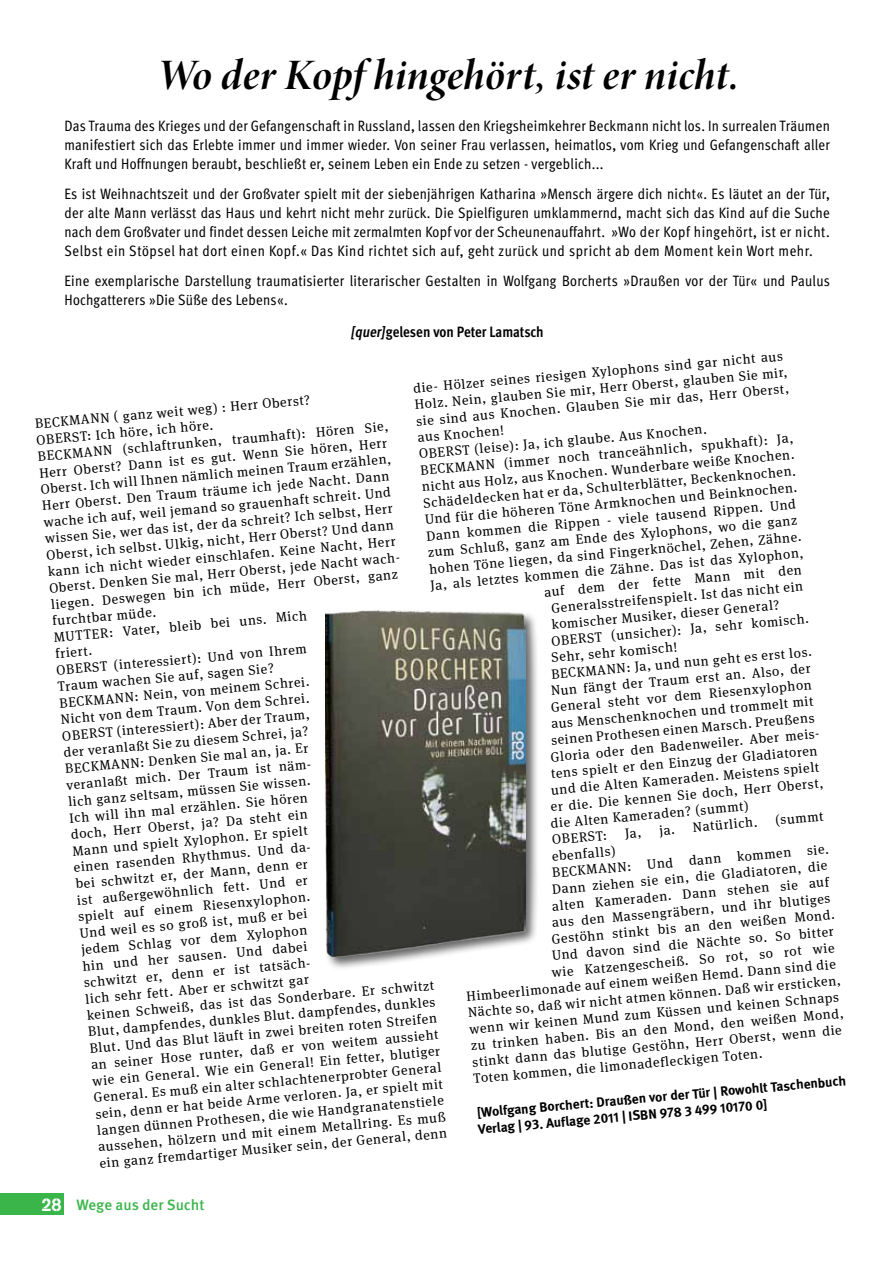
<style>
.page{position:relative;width:893px;height:1263px;background:#fff}
.page>*{position:absolute;margin:0;border:0;box-sizing:border-box;transform-origin:0 0}
.t1{font:43.5px "Minion Pro Bold It Disp";color:#000}
.t2{font:condensed 15px/18.8px "Meta OT";letter-spacing:.02em;color:#000;text-align:justify}
.t3{font:700 condensed 15px "Meta OT";letter-spacing:-.005em;color:#000}
.t4{font:500 15px "Meta OT";color:#39b54a}
.t5{font:13.5px/16.5px "Meta Serif OT";color:#000}
.t6{font:700 13.5px/16.5px "Meta OT";color:#000}
.s1{font-style:italic}
.s2{font-family:"AG Book Stencil";font-weight:400;font-size:18px;color:#fff}
</style>
<div class="page">
<div style="left:0;top:1194px;width:64px;height:21px;background:#39b54a"></div>
<div style="left:324px;top:608px;width:216px;height:363px;background:#000;opacity:.6"></div>
<img style="left:326px;top:609px;width:199px;height:348px">
<h1 class="t1" style="left:157px;top:46px;width:584px">Wo der Kopf hingehört, ist er nicht.</h1>
<p class="t2" style="left:64px;top:116px;width:767px">Das Trauma des Krieges und der Gefangenschaft in Russland, lassen den Kriegsheimkehrer Beckmann nicht los. In surrealen Träumen manifestiert sich das Erlebte immer und immer wieder. Von seiner Frau verlassen, heimatlos, vom Krieg und Gefangenschaft aller Kraft und Hoffnungen beraubt, beschließt er, seinem Leben ein Ende zu setzen - vergeblich...</p>
<p class="t2" style="left:64px;top:184px;width:767px">Es ist Weihnachtszeit und der Großvater spielt mit der siebenjährigen Katharina »Mensch ärgere dich nicht«. Es läutet an der Tür, der alte Mann verlässt das Haus und kehrt nicht mehr zurück. Die Spielfiguren umklammernd, macht sich das Kind auf die Suche nach dem Großvater und findet dessen Leiche mit zermalmten Kopf vor der Scheunenauffahrt. »Wo der Kopf hingehört, ist er nicht.<br>Selbst ein Stöpsel hat dort einen Kopf.« Das Kind richtet sich auf, geht zurück und spricht ab dem Moment kein Wort mehr.</p>
<p class="t2" style="left:64px;top:271px;width:767px">Eine exemplarische Darstellung traumatisierter literarischer Gestalten in Wolfgang Borcherts »Draußen vor der Tür« und Paulus<br>Hochgatterers »Die Süße des Lebens«.</p>
<p class="t3" style="left:351px;top:322px;width:195px"><span class="s1">[quer]</span>gelesen von Peter Lamatsch</p>
<p class="t5" style="left:413px;top:380px;width:372px;rotate:-5deg">die- Hölzer seines riesigen Xylophons sind gar nicht aus</p>
<p class="t5" style="left:414px;top:397px;width:376px;rotate:-5deg">Holz. Nein, glauben Sie mir, Herr Oberst, glauben Sie mir,</p>
<p class="t5" style="left:416px;top:413px;width:375px;rotate:-5deg">sie sind aus Knochen. Glauben Sie mir das, Herr Oberst,</p>
<p class="t5" style="left:417px;top:429px;width:88px;rotate:-5deg">aus Knochen!</p>
<p class="t5" style="left:34px;top:416px;width:356px;rotate:-5deg">BECKMANN ( ganz weit weg) : Herr Oberst?<br>OBERST: Ich höre, ich höre.<br>BECKMANN (schlaftrunken, traumhaft): Hören Sie, Herr Oberst? Dann ist es gut. Wenn Sie hören, Herr Oberst. Ich will Ihnen nämlich meinen Traum erzählen, Herr Oberst. Den Traum träume ich jede Nacht. Dann wache ich auf, weil jemand so grauenhaft schreit. Und wissen Sie, wer das ist, der da schreit? Ich selbst, Herr Oberst, ich selbst. Ulkig, nicht, Herr Oberst? Und dann kann ich nicht wieder einschlafen. Keine Nacht, Herr Oberst. Denken Sie mal, Herr Oberst, jede Nacht wach&shy;liegen. Deswegen bin ich müde, Herr Oberst, ganz furchtbar müde.<br>MUTTER: Vater, bleib bei uns. Mich<br>friert.<br>OBERST (interessiert): Und von Ihrem<br>Traum wachen Sie auf, sagen Sie?<br>BECKMANN: Nein, von meinem Schrei.<br>Nicht von dem Traum. Von dem Schrei.<br>OBERST (interessiert): Aber der Traum,<br>der veranlaßt Sie zu diesem Schrei, ja?<br>BECKMANN: Denken Sie mal an, ja. Er<br>veranlaßt mich. Der Traum ist näm-<br>lich ganz seltsam, müssen Sie wissen.<br>Ich will ihn mal erzählen. Sie hören<br>doch, Herr Oberst, ja? Da steht ein<br>Mann und spielt Xylophon. Er spielt<br>einen rasenden Rhythmus. Und da-<br>bei schwitzt er, der Mann, denn er<br>ist außergewöhnlich fett. Und er<br>spielt auf einem Riesenxylophon.<br>Und weil es so groß ist, muß er bei<br>jedem Schlag vor dem Xylophon<br>hin und her sausen. Und dabei<br>schwitzt er, denn er ist tatsäch-<br>lich sehr fett. Aber er schwitzt gar<br>keinen Schweiß, das ist das Sonderbare. Er schwitzt Blut, dampfendes, dunkles Blut. dampfendes, dunkles Blut. Und das Blut läuft in zwei breiten roten Streifen an seiner Hose runter, daß er von weitem aussieht wie ein General. Wie ein General! Ein fetter, blutiger General. Es muß ein alter schlachtenerprobter General sein, denn er hat beide Arme verloren. Ja, er spielt mit langen dünnen Prothesen, die wie Handgranatenstiele aussehen, hölzern und mit einem Metallring. Es muß ein ganz fremdartiger Musiker sein, der General, denn</p>
<p class="t5" style="left:418px;top:446px;width:290px;rotate:-5deg">OBERST (leise): Ja, ich glaube. Aus Knochen.</p>
<p class="t5" style="left:420px;top:462px;width:376px;rotate:-5deg">BECKMANN (immer noch tranceähnlich, spukhaft): Ja,</p>
<p class="t5" style="left:421px;top:479px;width:375px;rotate:-5deg">nicht aus Holz, aus Knochen. Wunderbare weiße Knochen.</p>
<p class="t5" style="left:423px;top:495px;width:375px;rotate:-5deg">Schädeldecken hat er da, Schulterblätter, Beckenknochen.</p>
<p class="t5" style="left:424px;top:512px;width:375px;rotate:-5deg">Und für die höheren Töne Armknochen und Beinknochen.</p>
<p class="t5" style="left:426px;top:528px;width:372px;rotate:-5deg">Dann kommen die Rippen - viele tausend Rippen. Und</p>
<p class="t5" style="left:427px;top:544px;width:372px;rotate:-5deg">zum Schluß, ganz am Ende des Xylophons, wo die ganz</p>
<p class="t5" style="left:429px;top:561px;width:375px;rotate:-5deg">hohen Töne liegen, da sind Fingerknöchel, Zehen, Zähne.</p>
<p class="t5" style="left:430px;top:577px;width:376px;rotate:-5deg">Ja, als letztes kommen die Zähne. Das ist das Xylophon,</p>
<p class="t5" style="left:544px;top:584px;width:260px;rotate:-5deg">auf dem der fette Mann mit den</p>
<p class="t5" style="left:551px;top:600px;width:254px;rotate:-5deg">Generalsstreifenspielt. Ist das nicht ein</p>
<p class="t5" style="left:551px;top:616px;width:230px;rotate:-5deg">komischer Musiker, dieser General?</p>
<p class="t5" style="left:551px;top:633px;width:260px;rotate:-5deg">OBERST (unsicher): Ja, sehr komisch.</p>
<p class="t5" style="left:551px;top:650px;width:128px;rotate:-5deg">Sehr, sehr komisch!</p>
<p class="t5" style="left:551px;top:666px;width:263px;rotate:-5deg">BECKMANN: Ja, und nun geht es erst los.</p>
<p class="t5" style="left:550px;top:683px;width:262px;rotate:-5deg">Nun fängt der Traum erst an. Also, der</p>
<p class="t5" style="left:550px;top:699px;width:263px;rotate:-5deg">General steht vor dem Riesenxylophon</p>
<p class="t5" style="left:551px;top:716px;width:264px;rotate:-5deg">aus Menschenknochen und trommelt mit</p>
<p class="t5" style="left:551px;top:732px;width:266px;rotate:-5deg">seinen Prothesen einen Marsch. Preußens</p>
<p class="t5" style="left:550px;top:749px;width:273px;rotate:-5deg">Gloria oder den Badenweiler. Aber meis-</p>
<p class="t5" style="left:550px;top:765px;width:269px;rotate:-5deg">tens spielt er den Einzug der Gladiatoren</p>
<p class="t5" style="left:550px;top:782px;width:270px;rotate:-5deg">und die Alten Kameraden. Meistens spielt</p>
<p class="t5" style="left:550px;top:799px;width:275px;rotate:-5deg">er die. Die kennen Sie doch, Herr Oberst,</p>
<p class="t5" style="left:550px;top:815px;width:200px;rotate:-5deg">die Alten Kameraden? (summt)</p>
<p class="t5" style="left:551px;top:832px;width:57px;rotate:-5deg">OBERST:</p>
<p class="t5" style="left:659px;top:822px;width:100px;rotate:-5deg">ja. Natürlich.</p>
<p class="t5" style="left:775px;top:812px;width:50px;rotate:-5deg">(summt</p>
<p class="t5" style="left:551px;top:865px;width:279px;rotate:-5deg">BECKMANN: Und dann kommen sie.</p>
<p class="t5" style="left:551px;top:848px;width:65px;rotate:-5deg">ebenfalls)</p>
<p class="t5" style="left:551px;top:881px;width:278px;rotate:-5deg">Dann ziehen sie ein, die Gladiatoren, die</p>
<p class="t5" style="left:551px;top:898px;width:279px;rotate:-5deg">alten Kameraden. Dann stehen sie auf</p>
<p class="t5" style="left:551px;top:914px;width:281px;rotate:-5deg">aus den Massengräbern, und ihr blutiges</p>
<p class="t5" style="left:551px;top:931px;width:285px;rotate:-5deg">Gestöhn stinkt bis an den weißen Mond.</p>
<p class="t5" style="left:551px;top:948px;width:284px;rotate:-5deg">Und davon sind die Nächte so. So bitter</p>
<p class="t5" style="left:551px;top:964px;width:285px;rotate:-5deg">wie Katzengescheiß. So rot, so rot wie</p>
<p class="t5" style="left:466px;top:988px;width:372px;rotate:-5deg">Himbeerlimonade auf einem weißen Hemd. Dann sind die</p>
<p class="t5" style="left:467px;top:1005px;width:376px;rotate:-5deg">Nächte so, daß wir nicht atmen können. Daß wir ersticken,</p>
<p class="t5" style="left:469px;top:1021px;width:372px;rotate:-5deg">wenn wir keinen Mund zum Küssen und keinen Schnaps</p>
<p class="t5" style="left:470px;top:1037px;width:375px;rotate:-5deg">zu trinken haben. Bis an den Mond, den weißen Mond,</p>
<p class="t5" style="left:472px;top:1054px;width:372px;rotate:-5deg">stinkt dann das blutige Gestöhn, Herr Oberst, wenn die</p>
<p class="t5" style="left:473px;top:1070px;width:291px;rotate:-5deg">Toten kommen, die limonadefleckigen Toten.</p>
<p class="t6" style="left:476px;top:1105px;width:372px;rotate:-5deg">[Wolfgang Borchert: Draußen vor der Tür | Rowohlt Taschenbuch<br>Verlag | 93. Auflage 2011 | ISBN 978 3 499 10170 0]</p>
<p class="t4" style="left:41px;top:1195px;width:165px"><span class="s2">28</span> Wege aus der Sucht</p>
</div>
